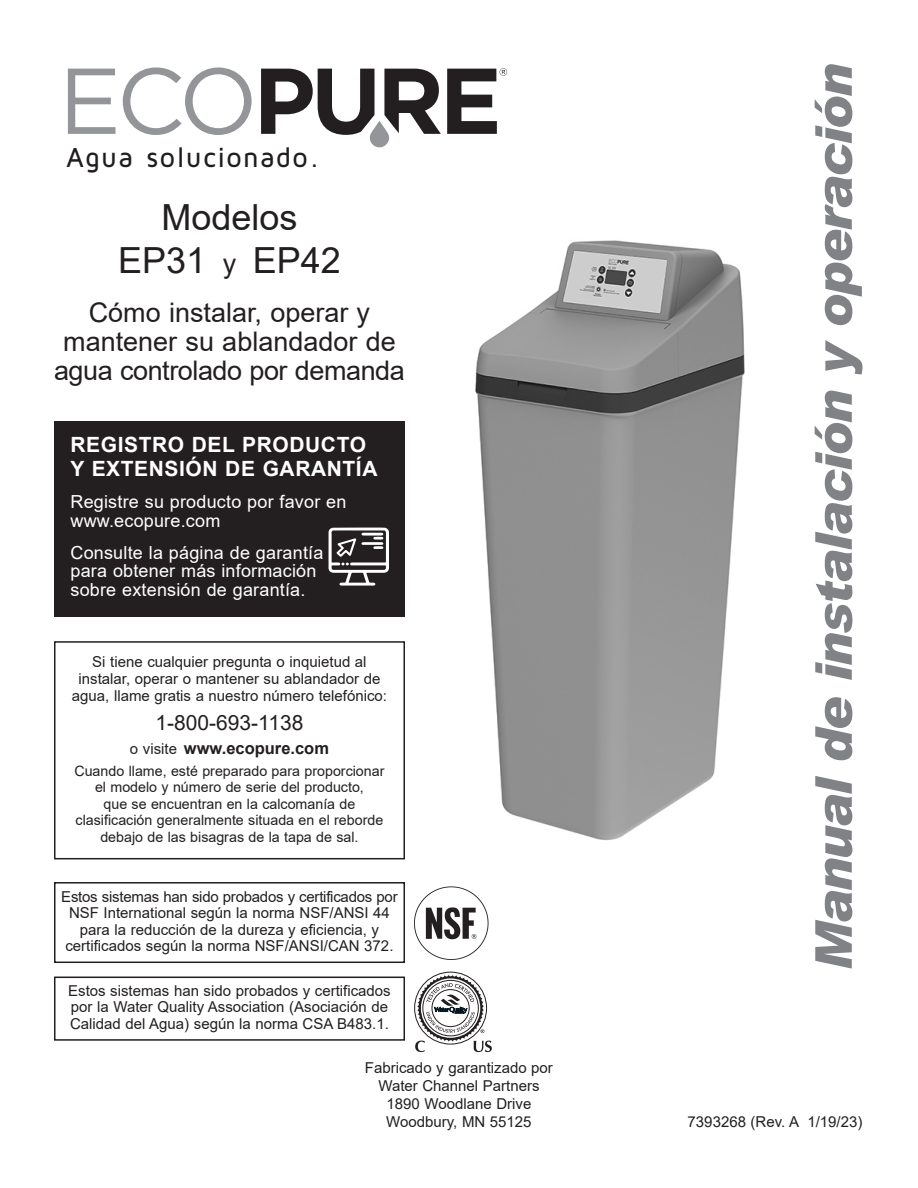
<style>
.page{position:relative;width:918px;height:1188px;background:#fff}
.page>*{position:absolute;margin:0;border:0;box-sizing:border-box;transform-origin:0 0}
.t1{font:italic 900 51px "Arial";letter-spacing:-.035em;color:#808285}
.t2{font:36px/43.2px "Arial";color:#231f20;text-align:center}
.t3{font:500 28.5px "Maven Pro";letter-spacing:.05em;color:#211d1e;scale:.95 1}
.t4{font:27px/29.2px "Arial";color:#231f20;text-align:center}
.t5{font:700 21px/24px "Arial";letter-spacing:.03em;color:#fff}
.t6{font:21px "Arial";color:#231f20}
.t7{font:18px/18.8px "Arial";letter-spacing:.01em;color:#fff}
.t8{font:700 16.5px "Arial";color:#231f20}
.t9{font:15px/16.5px "Arial";color:#231f20;text-align:center}
.t10{font:14.25px/16.5px "Arial";color:#231f20;text-align:center}
.s1{font-size:27px}
.s2{font-weight:400;font-size:15px}
</style>
<div class="page">
<div style="left:54px;top:421px;width:351px;height:195px;background:#231f20"></div>
<svg style="left:329px;top:528px;width:60px;height:58px"></svg>
<div style="left:54px;top:882px;width:351px;height:81px;border:2px solid #231f20"></div>
<img style="left:414px;top:886px;width:74px;height:74px">
<div style="left:54px;top:641px;width:351px;height:218px;border:2px solid #231f20"></div>
<div style="left:54px;top:977px;width:351px;height:64px;border:2px solid #231f20"></div>
<svg style="left:415px;top:975px;width:77px;height:77px"></svg>
<svg style="left:68px;top:69px;width:48px;height:65px"></svg>
<svg style="left:123px;top:67px;width:129px;height:68px"></svg>
<svg style="left:261px;top:69px;width:180px;height:78px"></svg>
<svg style="left:447px;top:68px;width:60px;height:66px"></svg>
<div style="left:54px;top:142px;width:267px;height:33px;background:#fff"></div>
<img style="left:475px;top:240px;width:270px;height:600px">
<h3 class="t3" style="left:66px;top:147px;width:268px">Agua solucionado.</h3>
<h2 class="t2" style="left:118px;top:196px;width:224px">Modelos<br>EP31 <span class="s1">y</span> EP42</h2>
<h3 class="t4" style="left:54px;top:298px;width:352px">Cómo instalar, operar y mantener su ablandador de agua controlado por demanda</h3>
<h3 class="t5" style="left:70px;top:433px;width:309px">REGISTRO DEL PRODUCTO<br>Y EXTENSIÓN DE GARANTÍA</h3>
<p class="t7" style="left:70px;top:493px;width:278px">Registre su producto por favor en www.ecopure.com</p>
<p class="t7" style="left:70px;top:543px;width:254px">Consulte la página de garantía para obtener más información sobre extensión de garantía.</p>
<p class="t9" style="left:72px;top:653px;width:317px;line-height:17.2px">Si tiene cualquier pregunta o inquietud al instalar, operar o mantener su ablandador de agua, llame gratis a nuestro número telefónico:</p>
<h3 class="t6" style="left:156px;top:711px;width:149px">1-800-693-1138</h3>
<p class="t8" style="left:130px;top:739px;width:201px"><span class="s2">o visite</span> www.ecopure.com</p>
<p class="t10" style="left:74px;top:763px;width:312px">Cuando llame, esté preparado para proporcionar el modelo y número de serie del producto,<br>que se encuentran en la calcomanía de clasificación generalmente situada en el reborde debajo de las bisagras de la tapa de sal.</p>
<p class="t9" style="left:61px;top:888px;width:338px">Estos sistemas han sido probados y certificados por NSF International según la norma NSF/ANSI 44 para la reducción de la dureza y eficiencia, y certificados según la norma NSF/ANSI/CAN 372.</p>
<p class="t9" style="left:68px;top:983px;width:324px;text-align:left">Estos sistemas han sido probados y certificados por la Water Quality Association (Asociación de<br>Calidad del Agua) según la norma CSA B483.1.</p>
<p class="t9" style="left:365px;top:1059px;width:190px;line-height:18px">Fabricado y garantizado por<br>Water Channel Partners<br>1890 Woodlane Drive<br>Woodbury, MN 55125</p>
<h1 class="t1" style="left:796px;top:970px;width:908px;rotate:-90deg">Manual de instalación y operación</h1>
<p class="t9" style="left:688px;top:1113px;width:176px">7393268 (Rev. A 1/19/23)</p>
</div>
